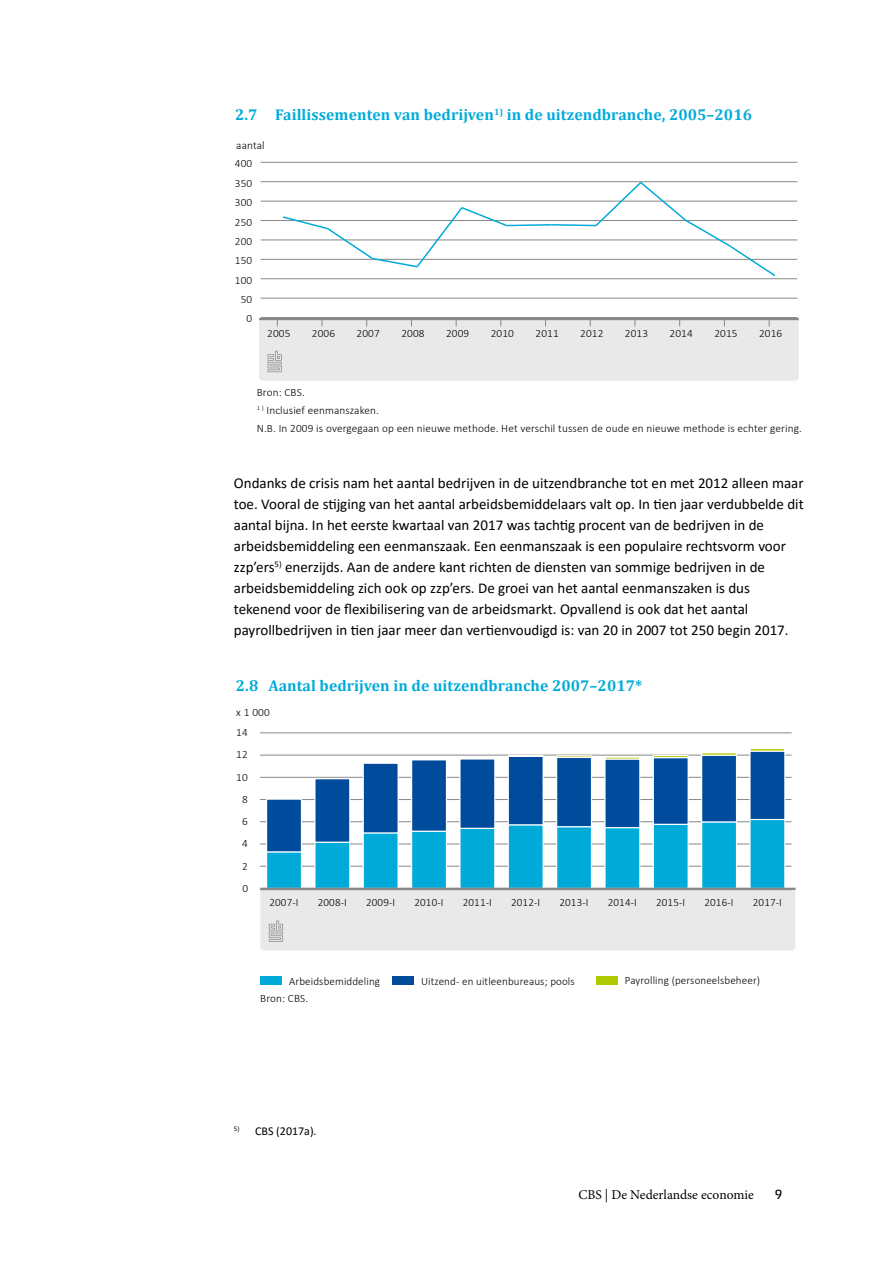
<style>
.page{position:relative;width:893px;height:1263px;background:#fff}
.page>*{position:absolute;margin:0;border:0;box-sizing:border-box;transform-origin:0 0}
.t1{font:700 15.75px "Cambria";letter-spacing:.005em;color:#00abda}
.t2{font:700 15.75px "Cambria";letter-spacing:.005em;color:#00abd9}
.t3{font:15px/21px "Calibri";color:#000}
.t4{font:13.5px "Minion Pro";color:#000}
.t5{font:13.5px "Akko Pro";color:#000}
.t6{font:12px "Calibri";color:#000}
.t7{font:300 11.25px/18px "Calibri";letter-spacing:.01em;color:#000}
</style>
<div class="page">
<hr style="left:261px;top:317px;width:536px;height:1px;background:#868786">
<hr style="left:261px;top:298px;width:536px;height:1px;background:#868786">
<hr style="left:261px;top:278px;width:536px;height:1px;background:#868786">
<hr style="left:261px;top:259px;width:536px;height:1px;background:#868786">
<hr style="left:261px;top:240px;width:536px;height:1px;background:#868786">
<hr style="left:261px;top:220px;width:536px;height:1px;background:#868786">
<hr style="left:261px;top:201px;width:536px;height:1px;background:#868786">
<hr style="left:261px;top:181px;width:536px;height:1px;background:#868786">
<hr style="left:261px;top:162px;width:536px;height:1px;background:#868786">
<svg style="left:281px;top:181px;width:496px;height:96px"></svg>
<hr style="left:259px;top:318px;width:540px;height:2px;background:#868786">
<div style="left:259px;top:319px;width:540px;height:62px;background:#e9e9e9"></div>
<div style="left:260px;top:890px;width:535px;height:60px;background:#e9e9e9"></div>
<hr style="left:260px;top:866px;width:532px;height:1px;background:#868786">
<hr style="left:260px;top:844px;width:532px;height:1px;background:#868786">
<hr style="left:260px;top:821px;width:532px;height:1px;background:#868786">
<hr style="left:260px;top:799px;width:532px;height:1px;background:#868786">
<hr style="left:260px;top:777px;width:532px;height:1px;background:#868786">
<hr style="left:260px;top:755px;width:532px;height:1px;background:#868786">
<hr style="left:260px;top:733px;width:532px;height:1px;background:#868786">
<div style="left:508px;top:755px;width:36px;height:2px;border:1px solid #fff"></div>
<div style="left:556px;top:755px;width:36px;height:3px;border:1px solid #fff"></div>
<div style="left:604px;top:757px;width:36px;height:3px;border:1px solid #fff"></div>
<div style="left:653px;top:755px;width:36px;height:3px;border:1px solid #fff"></div>
<div style="left:701px;top:752px;width:36px;height:4px;border:1px solid #fff"></div>
<div style="left:749px;top:748px;width:36px;height:4px;border:1px solid #fff"></div>
<div style="left:267px;top:799px;width:34px;height:53px;background:#004b9c"></div>
<div style="left:266px;top:798px;width:36px;height:55px;border:1px solid #fff"></div>
<div style="left:315px;top:779px;width:35px;height:63px;background:#004b9c"></div>
<div style="left:314px;top:778px;width:36px;height:65px;border:1px solid #fff"></div>
<div style="left:363px;top:763px;width:35px;height:70px;background:#004b9c"></div>
<div style="left:363px;top:763px;width:36px;height:71px;border:1px solid #fff"></div>
<div style="left:412px;top:760px;width:34px;height:71px;background:#004b9c"></div>
<div style="left:411px;top:759px;width:36px;height:73px;border:1px solid #fff"></div>
<div style="left:460px;top:759px;width:35px;height:69px;background:#004b9c"></div>
<div style="left:459px;top:758px;width:36px;height:71px;border:1px solid #fff"></div>
<div style="left:508px;top:756px;width:35px;height:69px;background:#004b9c"></div>
<div style="left:508px;top:756px;width:36px;height:69px;border:1px solid #fff"></div>
<div style="left:557px;top:757px;width:34px;height:70px;background:#004b9c"></div>
<div style="left:556px;top:757px;width:36px;height:70px;border:1px solid #fff"></div>
<div style="left:605px;top:759px;width:35px;height:69px;background:#004b9c"></div>
<div style="left:604px;top:759px;width:36px;height:69px;border:1px solid #fff"></div>
<div style="left:653px;top:758px;width:35px;height:66px;background:#004b9c"></div>
<div style="left:653px;top:757px;width:36px;height:68px;border:1px solid #fff"></div>
<div style="left:702px;top:755px;width:34px;height:67px;background:#004b9c"></div>
<div style="left:701px;top:755px;width:36px;height:68px;border:1px solid #fff"></div>
<div style="left:750px;top:751px;width:35px;height:68px;background:#004b9c"></div>
<div style="left:749px;top:751px;width:36px;height:69px;border:1px solid #fff"></div>
<div style="left:267px;top:852px;width:34px;height:36px;background:#00abd9"></div>
<div style="left:266px;top:851px;width:36px;height:38px;border:1px solid #fff"></div>
<div style="left:315px;top:842px;width:35px;height:46px;background:#00abd9"></div>
<div style="left:314px;top:842px;width:36px;height:47px;border:1px solid #fff"></div>
<div style="left:363px;top:833px;width:35px;height:55px;background:#00abd9"></div>
<div style="left:363px;top:832px;width:36px;height:57px;border:1px solid #fff"></div>
<div style="left:412px;top:831px;width:34px;height:57px;background:#00abd9"></div>
<div style="left:411px;top:831px;width:36px;height:58px;border:1px solid #fff"></div>
<div style="left:460px;top:828px;width:35px;height:60px;background:#00abd9"></div>
<div style="left:459px;top:828px;width:36px;height:61px;border:1px solid #fff"></div>
<div style="left:508px;top:825px;width:35px;height:63px;background:#00abd9"></div>
<div style="left:508px;top:824px;width:36px;height:65px;border:1px solid #fff"></div>
<div style="left:557px;top:827px;width:34px;height:61px;background:#00abd9"></div>
<div style="left:556px;top:826px;width:36px;height:63px;border:1px solid #fff"></div>
<div style="left:605px;top:828px;width:35px;height:60px;background:#00abd9"></div>
<div style="left:604px;top:827px;width:36px;height:62px;border:1px solid #fff"></div>
<div style="left:653px;top:824px;width:35px;height:64px;background:#00abd9"></div>
<div style="left:653px;top:824px;width:36px;height:65px;border:1px solid #fff"></div>
<div style="left:702px;top:822px;width:34px;height:66px;background:#00abd9"></div>
<div style="left:701px;top:821px;width:36px;height:68px;border:1px solid #fff"></div>
<div style="left:750px;top:819px;width:35px;height:69px;background:#00abd9"></div>
<div style="left:749px;top:819px;width:36px;height:70px;border:1px solid #fff"></div>
<div style="left:260px;top:976px;width:22px;height:9px;background:#00abd9"></div>
<div style="left:392px;top:976px;width:21px;height:9px;background:#004b9c"></div>
<div style="left:596px;top:976px;width:21px;height:9px;background:#afca00"></div>
<hr style="left:260px;top:888px;width:536px;height:2px;background:#868786">
<p class="t1" style="left:235px;top:105px;width:519px">2.7 Faillissementen van bedrijven<sup>1)</sup> in de uitzendbranche, 2005–2016</p>
<p class="t7" style="left:236px;top:136px;width:30px">aantal</p>
<p class="t7" style="left:235px;top:154px;width:19px">400</p>
<p class="t7" style="left:235px;top:174px;width:19px">350</p>
<p class="t7" style="left:235px;top:193px;width:19px">300</p>
<p class="t7" style="left:235px;top:213px;width:19px">250</p>
<p class="t7" style="left:235px;top:232px;width:19px">200</p>
<p class="t7" style="left:235px;top:251px;width:19px">150</p>
<p class="t7" style="left:235px;top:271px;width:19px">100</p>
<p class="t7" style="left:241px;top:290px;width:13px">50</p>
<p class="t7" style="left:247px;top:309px;width:7px">0</p>
<p class="t7" style="left:267px;top:324px;width:25px">2005</p>
<p class="t7" style="left:312px;top:324px;width:25px">2006</p>
<p class="t7" style="left:357px;top:324px;width:25px">2007</p>
<p class="t7" style="left:401px;top:324px;width:25px">2008</p>
<p class="t7" style="left:446px;top:324px;width:25px">2009</p>
<p class="t7" style="left:491px;top:324px;width:25px">2010</p>
<p class="t7" style="left:535px;top:324px;width:25px">2011</p>
<p class="t7" style="left:580px;top:324px;width:25px">2012</p>
<p class="t7" style="left:625px;top:324px;width:25px">2013</p>
<p class="t7" style="left:670px;top:324px;width:25px">2014</p>
<p class="t7" style="left:714px;top:324px;width:25px">2015</p>
<p class="t7" style="left:759px;top:324px;width:25px">2016</p>
<p class="t7" style="left:257px;top:383px;width:547px">Bron: CBS.<br><sup>1</sup> <sup>)</sup> Inclusief eenmanszaken.<br>N.B. In 2009 is overgegaan op een nieuwe methode. Het verschil tussen de oude en nieuwe methode is echter gering.</p>
<p class="t3" style="left:234px;top:472px;width:571px">Ondanks de crisis nam het aantal bedrijven in de uitzendbranche tot en met 2012 alleen maar toe. Vooral de stijging van het aantal arbeidsbemiddelaars valt op. In tien jaar verdubbelde dit aantal bijna. In het eerste kwartaal van 2017 was tachtig procent van de bedrijven in de arbeidsbemiddeling een eenmanszaak. Een eenmanszaak is een populaire rechtsvorm voor zzp’ers<sup>5)</sup> enerzijds. Aan de andere kant richten de diensten van sommige bedrijven in de arbeidsbemiddeling zich ook op zzp’ers. De groei van het aantal eenmanszaken is dus tekenend voor de flexibilisering van de arbeidsmarkt. Opvallend is ook dat het aantal payrollbedrijven in tien jaar meer dan vertienvoudigd is: van 20 in 2007 tot 250 begin 2017.</p>
<p class="t2" style="left:236px;top:676px;width:408px">2.8 Aantal bedrijven in de uitzendbranche 2007–2017*</p>
<p class="t7" style="left:236px;top:703px;width:35px">x 1 000</p>
<p class="t7" style="left:236px;top:723px;width:13px">14</p>
<p class="t7" style="left:236px;top:746px;width:13px">12</p>
<p class="t7" style="left:236px;top:768px;width:13px">10</p>
<p class="t7" style="left:242px;top:790px;width:7px">8</p>
<p class="t7" style="left:242px;top:812px;width:7px">6</p>
<p class="t7" style="left:242px;top:834px;width:7px">4</p>
<p class="t7" style="left:242px;top:857px;width:7px">2</p>
<p class="t7" style="left:242px;top:879px;width:7px">0</p>
<p class="t7" style="left:269px;top:893px;width:31px">2007-I</p>
<p class="t7" style="left:318px;top:893px;width:31px">2008-I</p>
<p class="t7" style="left:366px;top:893px;width:31px">2009-I</p>
<p class="t7" style="left:414px;top:893px;width:31px">2010-I</p>
<p class="t7" style="left:463px;top:893px;width:31px">2011-I</p>
<p class="t7" style="left:511px;top:893px;width:31px">2012-I</p>
<p class="t7" style="left:559px;top:893px;width:31px">2013-I</p>
<p class="t7" style="left:608px;top:893px;width:31px">2014-I</p>
<p class="t7" style="left:656px;top:893px;width:31px">2015-I</p>
<p class="t7" style="left:704px;top:893px;width:31px">2016-I</p>
<p class="t7" style="left:753px;top:893px;width:31px">2017-I</p>
<p class="t7" style="left:289px;top:972px;width:92px">Arbeidsbemiddeling</p>
<p class="t7" style="left:421px;top:972px;width:155px">Uitzend- en uitleenbureaus; pools</p>
<p class="t7" style="left:625px;top:971px;width:137px">Payrolling (personeelsbeheer)</p>
<p class="t7" style="left:260px;top:989px;width:49px">Bron: CBS.</p>
<p class="t6" style="left:234px;top:1123px;width:84px"><sup>5)</sup> CBS (2017a).</p>
<p class="t4" style="left:578px;top:1186px;width:177px">CBS | De Nederlandse economie</p>
<p class="t5" style="left:775px;top:1186px;width:9px">9</p>
</div>
